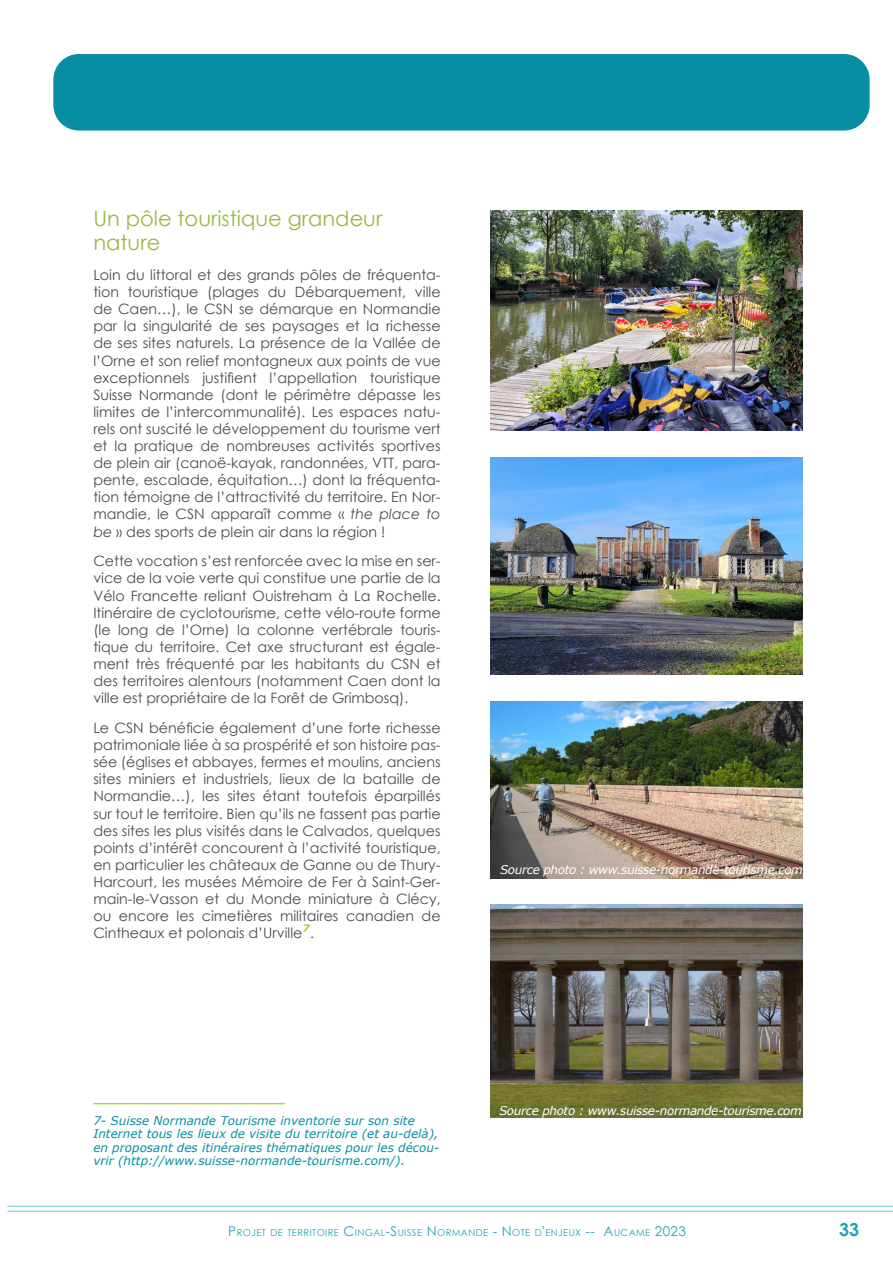
<style>
.page{position:relative;width:893px;height:1263px;background:#fff}
.page>*{position:absolute;margin:0;border:0;box-sizing:border-box;transform-origin:0 0}
.t1{font:21px/24px "Century Gothic";color:#99b842}
.t2{font:700 18px "Century Gothic";color:#20a5b7}
.t3{font:14.25px/17.1px "Century Gothic";color:#4b4c4d;text-align:justify}
.t4{font:italic 12px/13.5px "Verdana";color:#078ea3}
.t5{font:italic 12px "Verdana";letter-spacing:-.03em;color:#fff}
.t6{font:9.45px "Century Gothic";letter-spacing:.045em;color:#20a5b7}
.s1{font-style:italic}
.s2{font-size:13.5px}
</style>
<div class="page">
<div style="left:53px;top:54px;width:817px;height:77px;background:#078ea3;border-radius:26px"></div>
<hr style="left:7px;top:1206px;width:886px;height:1px;background:#6ac7d2">
<hr style="left:7px;top:1211px;width:886px;height:1px;background:#6ac7d2">
<hr style="left:93px;top:1103px;width:192px;height:1px;background:#b0d34c">
<img style="left:490px;top:210px;width:313px;height:221px">
<img style="left:490px;top:457px;width:313px;height:218px">
<img style="left:490px;top:702px;width:313px;height:176px">
<img style="left:490px;top:904px;width:313px;height:214px">
<h1 class="t1" style="left:93px;top:206px;width:291px">Un pôle touristique grandeur nature</h1>
<p class="t3" style="left:93px;top:266px;width:349px">Loin du littoral et des grands pôles de fréquenta&shy;tion touristique (plages du Débarquement, ville de Caen…), le CSN se démarque en Normandie par la singularité de ses paysages et la richesse de ses sites naturels. La présence de la Vallée de l’Orne et son relief montagneux aux points de vue exceptionnels justifient l’appellation touristique Suisse Normande (dont le périmètre dépasse les limites de l’intercommunalité). Les espaces natu&shy;rels ont suscité le développement du tourisme vert et la pratique de nombreuses activités sportives de plein air (canoë-kayak, randonnées, VTT, para&shy;pente, escalade, équitation…) dont la fréquenta&shy;tion témoigne de l’attractivité du territoire. En Nor&shy;mandie, le CSN apparaît comme « <span class="s1">the place to be</span> » des sports de plein air dans la région !</p>
<p class="t3" style="left:93px;top:552px;width:349px">Cette vocation s’est renforcée avec la mise en ser&shy;vice de la voie verte qui constitue une partie de la Vélo Francette reliant Ouistreham à La Rochelle.<br>Itinéraire de cyclotourisme, cette vélo-route forme (le long de l’Orne) la colonne vertébrale touris&shy;tique du territoire. Cet axe structurant est égale&shy;ment très fréquenté par les habitants du CSN et des territoires alentours (notamment Caen dont la ville est propriétaire de la Forêt de Grimbosq).</p>
<p class="t3" style="left:93px;top:719px;width:349px">Le CSN bénéficie également d’une forte richesse patrimoniale liée à sa prospérité et son histoire pas&shy;sée (églises et abbayes, fermes et moulins, anciens sites miniers et industriels, lieux de la bataille de Normandie…), les sites étant toutefois éparpillés sur tout le territoire. Bien qu’ils ne fassent pas partie des sites les plus visités dans le Calvados, quelques points d’intérêt concourent à l’activité touristique, en particulier les châteaux de Ganne ou de Thury-Harcourt, les musées Mémoire de Fer à Saint-Ger&shy;main-le-Vasson et du Monde miniature à Clécy, ou encore les cimetières militaires canadien de Cintheaux et polonais d’Urville<sup>7</sup>.</p>
<p class="t5" style="left:500px;top:861px;width:304px">Source photo : www.suisse-normande-tourisme.com</p>
<p class="t4" style="left:93px;top:1114px;width:347px">7- Suisse Normande Tourisme inventorie sur son site Internet tous les lieux de visite du territoire (et au-delà), en proposant des itinéraires thématiques pour les décou&shy;vrir (http://www.suisse-normande-tourisme.com/).</p>
<p class="t5" style="left:499px;top:1102px;width:304px">Source photo : www.suisse-normande-tourisme.com</p>
<p class="t6" style="left:228px;top:1226px;width:459px"><span class="s2">P</span>ROJET DE TERRITOIRE <span class="s2">C</span>INGAL<span class="s2">-S</span>UISSE <span class="s2">N</span> ORMANDE <span class="s2">- N</span> OTE D<span class="s2">'</span>ENJEUX <span class="s2">-- A</span>UCAME <span class="s2">2023</span></p>
<p class="t2" style="left:839px;top:1216px;width:22px">33</p>
</div>
